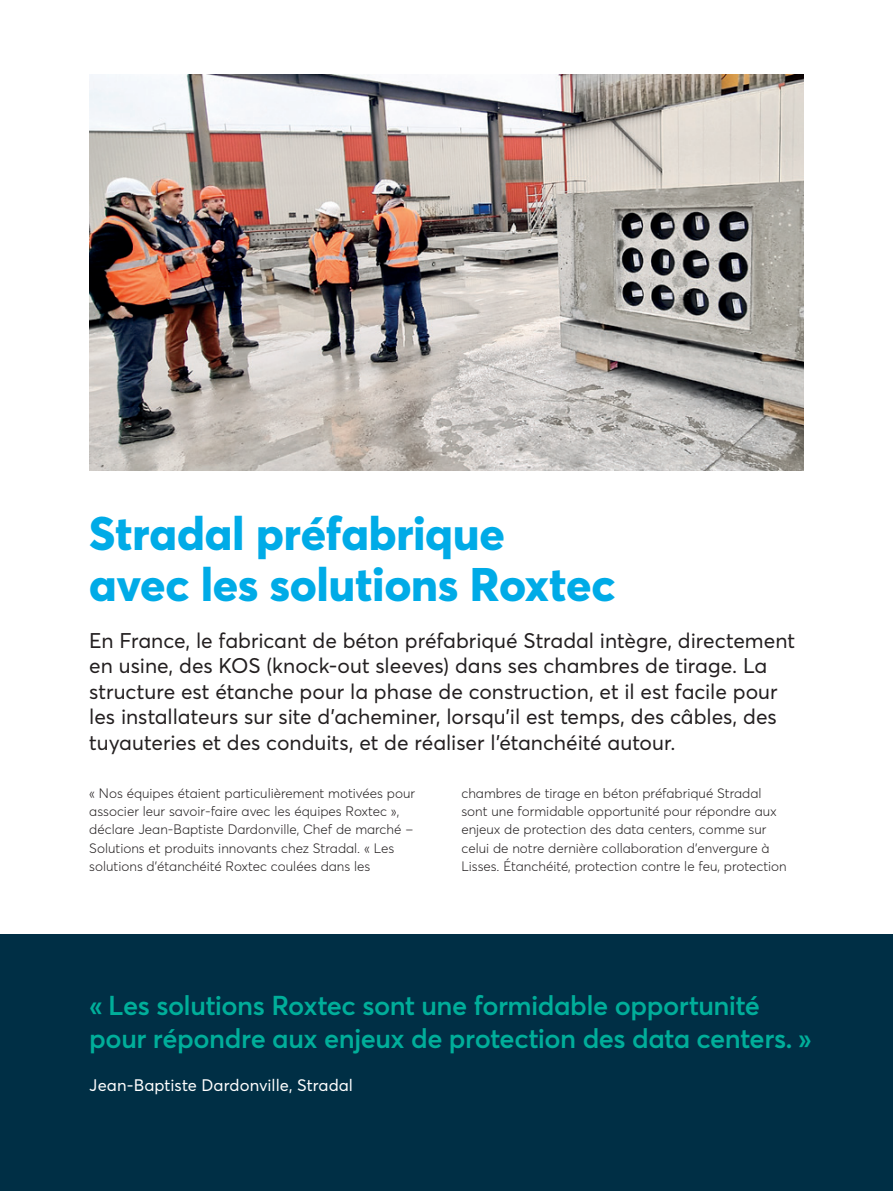
<style>
.page{position:relative;width:893px;height:1191px;background:#fff}
.page>*{position:absolute;margin:0;border:0;box-sizing:border-box;transform-origin:0 0}
.t1{font:800 46.5px/51px "Averta";letter-spacing:-.005em;color:#00abe7}
.t2{font:600 27px/33px "Averta";letter-spacing:-.02em;color:#00ae9a}
.t3{font:21px/25.5px "Averta";color:#231f20}
.t4{font:16.5px "Averta";color:#fff}
.t5{font:300 13.5px/18.3px "Averta";color:#231f20}
</style>
<div class="page">
<img style="left:89px;top:74px;width:715px;height:396px">
<div style="left:0;top:934px;width:893px;height:257px;background:#002f45"></div>
<h1 class="t1" style="left:89px;top:507px;width:528px">Stradal préfabrique avec les solutions Roxtec</h1>
<p class="t3" style="left:89px;top:627px;width:707px">En France, le fabricant de béton préfabriqué Stradal intègre, directement en usine, des KOS (knock-out sleeves) dans ses chambres de tirage. La structure est étanche pour la phase de construction, et il est facile pour les installateurs sur site d’acheminer, lorsqu’il est temps, des câbles, des tuyauteries et des conduits, et de réaliser l’étanchéité autour.</p>
<p class="t5" style="left:89px;top:783px;width:327px">« Nos équipes étaient particulièrement motivées pour associer leur savoir-faire avec les équipes Roxtec », déclare Jean-Baptiste Dardonville, Chef de marché – Solutions et produits innovants chez Stradal. « Les solutions d’étanchéité Roxtec coulées dans les</p>
<p class="t5" style="left:461px;top:783px;width:327px">chambres de tirage en béton préfabriqué Stradal sont une formidable opportunité pour répondre aux enjeux de protection des data centers, comme sur celui de notre dernière collaboration d’envergure à Lisses. Étanchéité, protection contre le feu, protection</p>
<h2 class="t2" style="left:89px;top:989px;width:724px">« Les solutions Roxtec sont une formidable opportunité pour répondre aux enjeux de protection des data centers. »</h2>
<p class="t4" style="left:89px;top:1074px;width:265px">Jean-Baptiste Dardonville, Stradal</p>
</div>
